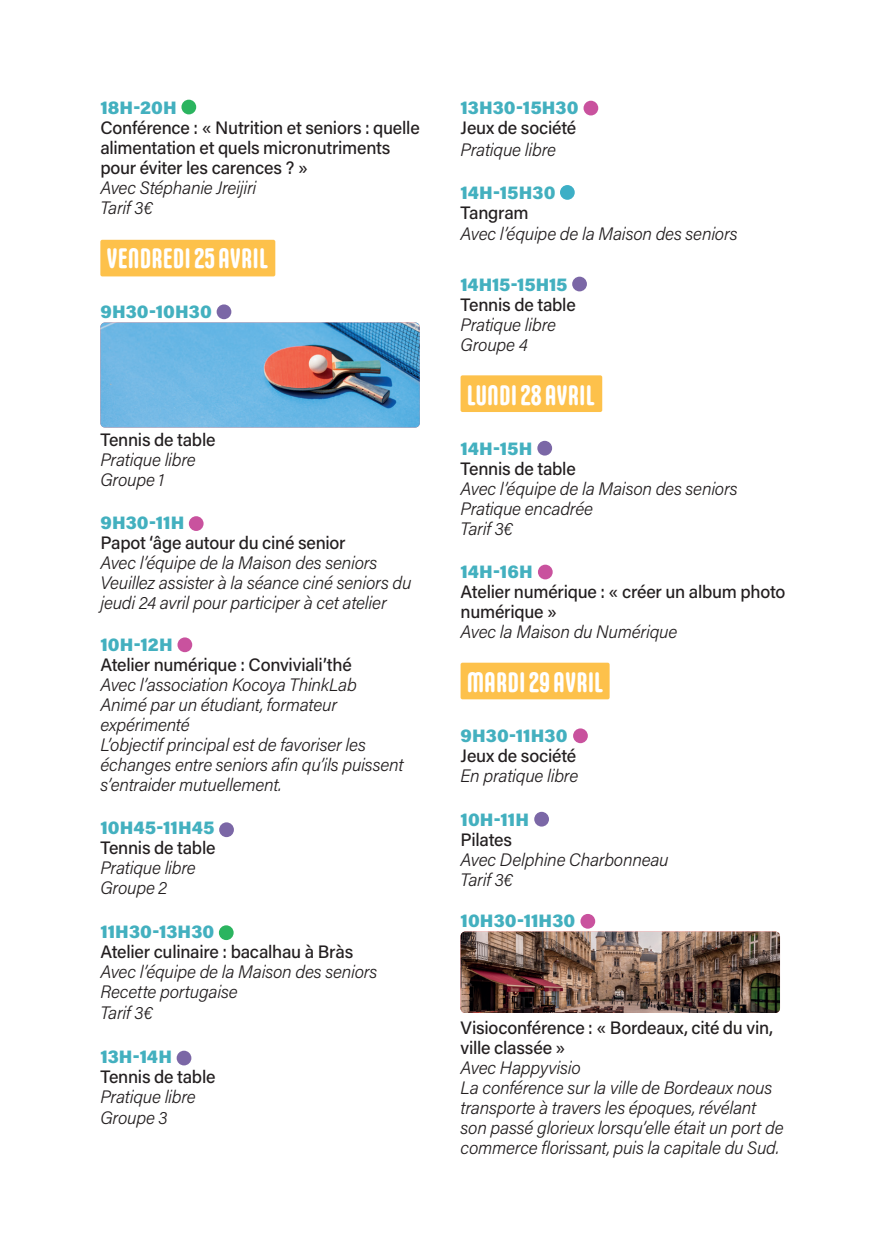
<style>
.page{position:relative;width:896px;height:1248px;background:#fff}
.page>*{position:absolute;margin:0;border:0;box-sizing:border-box;transform-origin:0 0}
.t1{font:700 28px "Carl Marx";color:#fff}
.t2{font:italic 300 18px/20px "Acumin Pro";letter-spacing:-.015em;color:#231f20}
.t3{font:500 18px/20px "Acumin Pro";letter-spacing:-.015em;color:#231f20}
.t4{font:900 18px "Acumin Pro";color:#43b0bf}
</style>
<div class="page">
<div style="left:460px;top:662px;width:149px;height:37px;background:#fdc14b;border-radius:2px"></div>
<div style="left:460px;top:375px;width:142px;height:37px;background:#fdc14b;border-radius:2px"></div>
<div style="left:100px;top:240px;width:175px;height:36px;background:#fdc14b;border-radius:2px"></div>
<img style="left:100px;top:322px;width:320px;height:105px">
<img style="left:460px;top:931px;width:320px;height:81px">
<div style="left:181px;top:100px;width:15px;height:14px;background:#2bb45f;border-radius:50%"></div>
<div style="left:217px;top:304px;width:14px;height:15px;background:#7b67a6;border-radius:50%"></div>
<div style="left:189px;top:516px;width:15px;height:15px;background:#c9529e;border-radius:50%"></div>
<div style="left:177px;top:637px;width:15px;height:15px;background:#c9529e;border-radius:50%"></div>
<div style="left:219px;top:822px;width:15px;height:15px;background:#7b67a6;border-radius:50%"></div>
<div style="left:219px;top:925px;width:15px;height:15px;background:#2bb45f;border-radius:50%"></div>
<div style="left:177px;top:1050px;width:14px;height:15px;background:#7b67a6;border-radius:50%"></div>
<div style="left:580px;top:913px;width:15px;height:15px;background:#c9529e;border-radius:50%"></div>
<div style="left:534px;top:811px;width:15px;height:15px;background:#7b67a6;border-radius:50%"></div>
<div style="left:573px;top:728px;width:15px;height:15px;background:#c9529e;border-radius:50%"></div>
<div style="left:538px;top:564px;width:15px;height:15px;background:#c9529e;border-radius:50%"></div>
<div style="left:537px;top:441px;width:15px;height:14px;background:#7b67a6;border-radius:50%"></div>
<div style="left:572px;top:276px;width:15px;height:15px;background:#7b67a6;border-radius:50%"></div>
<div style="left:560px;top:185px;width:15px;height:15px;background:#3dafc6;border-radius:50%"></div>
<div style="left:583px;top:101px;width:15px;height:14px;background:#c9529e;border-radius:50%"></div>
<p class="t4" style="left:100px;top:95px;width:78px">18H-20H</p>
<p class="t3" style="left:100px;top:117px;width:321px">Conférence : « Nutrition et seniors : quelle alimentation et quels micronutriments pour éviter les carences ? »</p>
<p class="t2" style="left:100px;top:177px;width:158px">Avec Stéphanie Jreijiri<br>Tarif 3€</p>
<h1 class="t1" style="left:107px;top:242px;width:163px">VENDREDI 25 AVRIL</h1>
<p class="t4" style="left:100px;top:299px;width:113px">9H30-10H30</p>
<p class="t3" style="left:100px;top:429px;width:117px">Tennis de table</p>
<p class="t2" style="left:100px;top:449px;width:97px">Pratique libre<br>Groupe 1</p>
<p class="t4" style="left:100px;top:510px;width:85px">9H30-11H</p>
<p class="t3" style="left:100px;top:532px;width:247px">Papot ‘âge autour du ciné senior</p>
<p class="t2" style="left:100px;top:552px;width:313px">Avec l’équipe de la Maison des seniors<br>Veuillez assister à la séance ciné seniors du jeudi 24 avril pour participer à cet atelier</p>
<p class="t4" style="left:100px;top:632px;width:74px">10H-12H</p>
<p class="t3" style="left:100px;top:654px;width:253px">Atelier numérique : Conviviali’thé</p>
<p class="t2" style="left:100px;top:674px;width:305px">Avec l’association Kocoya ThinkLab Animé par un étudiant, formateur expérimenté<br>L’objectif principal est de favoriser les échanges entre seniors afin qu’ils puissent s’entraider mutuellement.</p>
<p class="t4" style="left:100px;top:815px;width:116px">10H45-11H45</p>
<p class="t3" style="left:100px;top:837px;width:117px">Tennis de table</p>
<p class="t2" style="left:100px;top:857px;width:97px">Pratique libre<br>Groupe 2</p>
<p class="t4" style="left:100px;top:918px;width:115px">11H30-13H30</p>
<p class="t3" style="left:100px;top:940px;width:254px">Atelier culinaire : bacalhau à Bràs</p>
<p class="t2" style="left:100px;top:960px;width:278px;line-height:20.8px">Avec l’équipe de la Maison des seniors<br>Recette portugaise<br>Tarif 3€</p>
<p class="t4" style="left:100px;top:1043px;width:73px">13H-14H</p>
<p class="t3" style="left:100px;top:1065px;width:117px">Tennis de table</p>
<p class="t2" style="left:100px;top:1084px;width:97px;line-height:21.6px">Pratique libre<br>Groupe 3</p>
<p class="t4" style="left:460px;top:95px;width:119px">13H30-15H30</p>
<p class="t3" style="left:460px;top:117px;width:117px">Jeux de société</p>
<p class="t2" style="left:460px;top:138px;width:97px">Pratique libre</p>
<p class="t4" style="left:460px;top:180px;width:96px">14H-15H30</p>
<p class="t3" style="left:460px;top:202px;width:70px">Tangram</p>
<p class="t2" style="left:460px;top:223px;width:278px">Avec l’équipe de la Maison des seniors</p>
<p class="t4" style="left:460px;top:272px;width:108px">14H15-15H15</p>
<p class="t3" style="left:460px;top:294px;width:117px">Tennis de table</p>
<p class="t2" style="left:460px;top:314px;width:97px">Pratique libre<br>Groupe 4</p>
<h1 class="t1" style="left:467px;top:379px;width:129px">LUNDI 28 AVRIL</h1>
<p class="t4" style="left:460px;top:436px;width:73px">14H-15H</p>
<p class="t3" style="left:460px;top:458px;width:117px">Tennis de table</p>
<p class="t2" style="left:460px;top:478px;width:278px">Avec l’équipe de la Maison des seniors<br>Pratique encadrée<br>Tarif 3€</p>
<p class="t4" style="left:460px;top:559px;width:74px">14H-16H</p>
<p class="t3" style="left:460px;top:581px;width:326px">Atelier numérique : « créer un album photo numérique »</p>
<p class="t2" style="left:460px;top:621px;width:218px">Avec la Maison du Numérique</p>
<h1 class="t1" style="left:467px;top:666px;width:138px">MARDI 29 AVRIL</h1>
<p class="t4" style="left:460px;top:723px;width:108px">9H30-11H30</p>
<p class="t3" style="left:460px;top:745px;width:117px">Jeux de société</p>
<p class="t2" style="left:460px;top:765px;width:119px">En pratique libre</p>
<p class="t4" style="left:460px;top:806px;width:70px">10H-11H</p>
<p class="t3" style="left:460px;top:828px;width:53px">Pilates</p>
<p class="t2" style="left:460px;top:848px;width:210px">Avec Delphine Charbonneau<br>Tarif 3€</p>
<p class="t4" style="left:460px;top:908px;width:116px">10H30-11H30</p>
<p class="t3" style="left:460px;top:1016px;width:314px">Visioconférence : « Bordeaux, cité du vin, ville classée »</p>
<p class="t2" style="left:460px;top:1056px;width:325px">Avec Happyvisio<br>La conférence sur la ville de Bordeaux nous transporte à travers les époques, révélant son passé glorieux lorsqu’elle était un port de commerce florissant, puis la capitale du Sud.</p>
</div>
